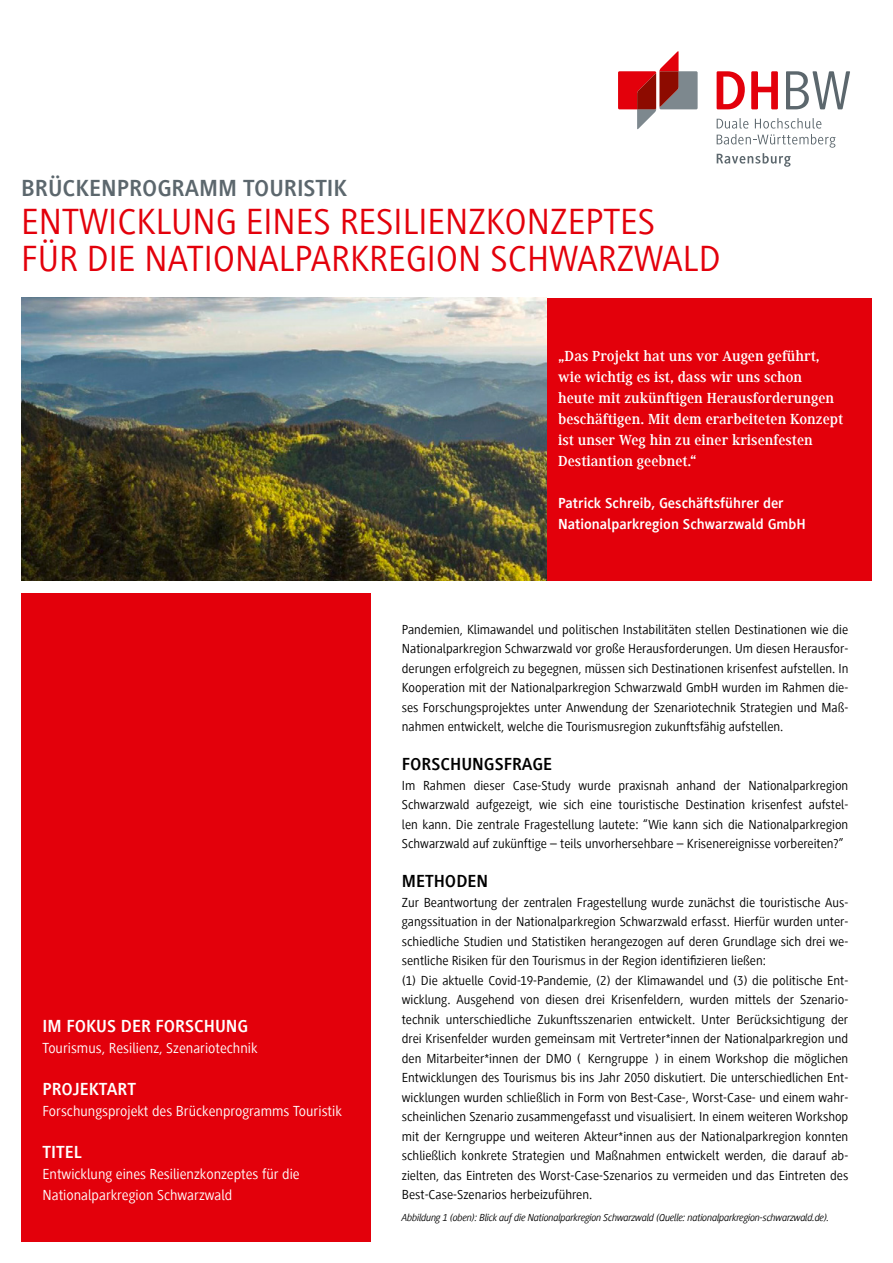
<style>
.page{position:relative;width:893px;height:1263px;background:#fff}
.page>*{position:absolute;margin:0;border:0;box-sizing:border-box;transform-origin:0 0}
.t1{font:37.5px/37.5px "Generis Sans Com";color:#e3000b}
.t2{font:700 24px "Generis Sans Com";color:#5c676d}
.t3{font:700 18px "Generis Sans Com";color:#fff}
.t4{font:700 18px "Generis Sans Com";color:#000}
.t5{font:700 15px/21px "Generis Serif Com";color:#fff}
.t6{font:15px/21px "Generis Sans Com";color:#fff}
.t7{font:700 15px/21px "Generis Sans Com";color:#fff}
.t8{font:13.5px/19.5px "Generis Sans Com";color:#000;text-align:justify}
.t9{font:italic 10.5px "Generis Sans Com";letter-spacing:-.02em;color:#000}
</style>
<div class="page">
<div style="left:541px;top:298px;width:331px;height:282px;background:#e3000b"></div>
<div style="left:21px;top:593px;width:350px;height:649px;background:#e3000b"></div>
<svg style="left:618px;top:51px;width:80px;height:78px"></svg>
<svg style="left:717px;top:71px;width:28px;height:38px"></svg>
<svg style="left:751px;top:71px;width:27px;height:38px"></svg>
<svg style="left:786px;top:71px;width:64px;height:38px"></svg>
<svg style="left:717px;top:118px;width:118px;height:49px"></svg>
<img style="left:21px;top:298px;width:526px;height:282px">
<h2 class="t2" style="left:21px;top:175px;width:327px">BRÜCKENPROGRAMM TOURISTIK</h2>
<h1 class="t1" style="left:21px;top:203px;width:701px">ENTWICKLUNG EINES RESILIENZKONZEPTES<br>FÜR DIE NATIONALPARKREGION SCHWARZWALD</h1>
<h3 class="t3" style="left:43px;top:1016px;width:207px">IM FOKUS DER FORSCHUNG</h3>
<p class="t6" style="left:43px;top:1037px;width:217px">Tourismus, Resilienz, Szenariotechnik</p>
<h3 class="t3" style="left:43px;top:1079px;width:95px">PROJEKTART</h3>
<p class="t6" style="left:43px;top:1100px;width:301px">Forschungsprojekt des Brückenprogramms Touristik</p>
<h3 class="t3" style="left:43px;top:1142px;width:41px">TITEL</h3>
<p class="t6" style="left:43px;top:1163px;width:259px">Entwicklung eines Resilienzkonzeptes für die<br>Nationalparkregion Schwarzwald</p>
<p class="t5" style="left:558px;top:345px;width:287px">„Das Projekt hat uns vor Augen geführt, wie wichtig es ist, dass wir uns schon<br>heute mit zukünftigen Herausforderungen beschäftigen. Mit dem erarbeiteten Konzept ist unser Weg hin zu einer krisenfesten Destiantion geebnet.“</p>
<p class="t7" style="left:558px;top:492px;width:249px">Patrick Schreib, Geschäftsführer der<br>Nationalparkregion Schwarzwald GmbH</p>
<p class="t8" style="left:402px;top:620px;width:448px">Pandemien, Klimawandel und politischen Instabilitäten stellen Destinationen wie die Nationalparkregion Schwarzwald vor große Herausforderungen. Um diesen Herausfor&shy;derungen erfolgreich zu begegnen, müssen sich Destinationen krisenfest aufstellen. In Kooperation mit der Nationalparkregion Schwarzwald GmbH wurden im Rahmen die&shy;ses Forschungsprojektes unter Anwendung der Szenariotechnik Strategien und Maß&shy;nahmen entwickelt, welche die Tourismusregion zukunftsfähig aufstellen.</p>
<h3 class="t4" style="left:402px;top:755px;width:152px">FORSCHUNGSFRAGE</h3>
<p class="t8" style="left:402px;top:776px;width:448px">Im Rahmen dieser Case-Study wurde praxisnah anhand der Nationalparkregion Schwarzwald aufgezeigt, wie sich eine touristische Destination krisenfest aufstel&shy;len kann. Die zentrale Fragestellung lautete: “Wie kann sich die Nationalparkregion Schwarzwald auf zukünftige – teils unvorhersehbare – Krisenereignisse vorbereiten?”</p>
<h3 class="t4" style="left:402px;top:872px;width:88px">METHODEN</h3>
<p class="t8" style="left:402px;top:893px;width:448px;text-align:left">Zur Beantwortung der zentralen Fragestellung wurde zunächst die touristische Aus&shy;gangssituation in der Nationalparkregion Schwarzwald erfasst. Hierfür wurden unter&shy;schiedliche Studien und Statistiken herangezogen auf deren Grundlage sich drei we&shy;sentliche Risiken für den Tourismus in der Region identifizieren ließen:<br>(1) Die aktuelle Covid-19-Pandemie, (2) der Klimawandel und (3) die politische Ent&shy;wicklung. Ausgehend von diesen drei Krisenfeldern, wurden mittels der Szenario&shy;technik unterschiedliche Zukunftsszenarien entwickelt. Unter Berücksichtigung der drei Krisenfelder wurden gemeinsam mit Vertreter*innen der Nationalparkregion und den Mitarbeiter*innen der DMO ( Kerngruppe ) in einem Workshop die möglichen Entwicklungen des Tourismus bis ins Jahr 2050 diskutiert. Die unterschiedlichen Ent&shy;wicklungen wurden schließlich in Form von Best-Case-, Worst-Case- und einem wahr&shy;scheinlichen Szenario zusammengefasst und visualisiert. In einem weiteren Workshop mit der Kerngruppe und weiteren Akteur*innen aus der Nationalparkregion konnten schließlich konkrete Strategien und Maßnahmen entwickelt werden, die darauf ab&shy;zielten, das Eintreten des Worst-Case-Szenarios zu vermeiden und das Eintreten des Best-Case-Szenarios herbeizuführen.</p>
<p class="t9" style="left:402px;top:1212px;width:429px">Abbildung 1 (oben): Blick auf die Nationalparkregion Schwarzwald (Quelle: nationalparkregion-schwarzwald.de).</p>
</div>
